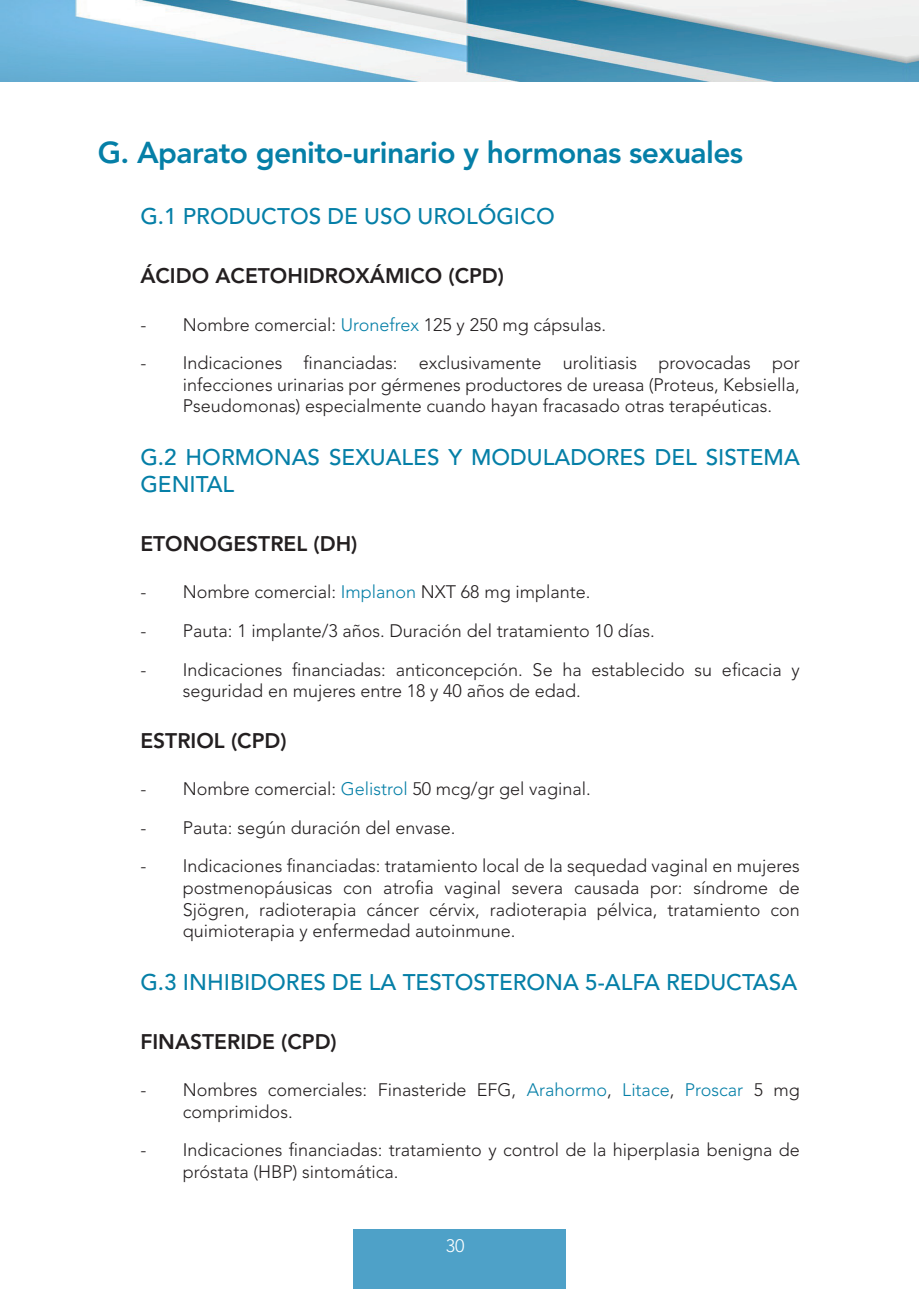
<style>
.page{position:relative;width:919px;height:1289px;background:#fff}
.page>*{position:absolute;margin:0;border:0;box-sizing:border-box;transform-origin:0 0}
.t1{font:800 30px "Avenir LT Std";letter-spacing:-.02em;color:#057fa7}
.t2{font:500 22.5px/27px "Avenir LT Std";color:#057fa7}
.t3{font:800 21px "Avenir LT Std";color:#231f20}
.t4{font:300 18px/21.6px "Avenir LT Std";color:#231f20}
.t5{font:300 18px "Avenir LT Std";color:#fff}
.s1{color:#057fa7}
</style>
<div class="page">
<img style="left:0;top:0;width:918px;height:82px">
<div style="left:353px;top:1229px;width:213px;height:59px;background:#4ea1c8"></div>
<h1 class="t1" style="left:98px;top:135px;width:647px">G. Aparato genito-urinario y hormonas sexuales</h1>
<p class="t2" style="left:140px;top:203px;width:416px">G.1 PRODUCTOS DE USO UROLÓGICO</p>
<p class="t3" style="left:140px;top:264px;width:365px">ÁCIDO ACETOHIDROXÁMICO (CPD)</p>
<p class="t4" style="left:140px;top:313px;width:467px">- Nombre comercial: <span class="s1">Uronefrex</span> 125 y 250 mg cápsulas.</p>
<p class="t4" style="left:183px;top:352px;width:618px;text-align:justify;text-indent:-43px">- Indicaciones financiadas: exclusivamente urolitiasis provocadas por infecciones urinarias por gérmenes productores de ureasa (Proteus, Kebsiella, Pseudomonas) especialmente cuando hayan fracasado otras terapéuticas.</p>
<p class="t2" style="left:140px;top:444px;width:661px">G.2 HORMONAS SEXUALES Y MODULADORES DEL SISTEMA<br>GENITAL</p>
<p class="t3" style="left:140px;top:531px;width:218px">ETONOGESTREL (DH)</p>
<p class="t4" style="left:140px;top:581px;width:451px">- Nombre comercial: <span class="s1">Implanon</span> NXT 68 mg implante.</p>
<p class="t4" style="left:140px;top:620px;width:516px">- Pauta: 1 implante/3 años. Duración del tratamiento 10 días.</p>
<p class="t4" style="left:183px;top:658px;width:618px;text-indent:-43px">- Indicaciones financiadas: anticoncepción. Se ha establecido su eficacia y seguridad en mujeres entre 18 y 40 años de edad.</p>
<p class="t3" style="left:140px;top:728px;width:148px">ESTRIOL (CPD)</p>
<p class="t4" style="left:140px;top:778px;width:452px">- Nombre comercial: <span class="s1">Gelistrol</span> 50 mcg/gr gel vaginal.</p>
<p class="t4" style="left:140px;top:816px;width:317px">- Pauta: según duración del envase.</p>
<p class="t4" style="left:183px;top:855px;width:618px;text-align:justify;text-indent:-43px">- Indicaciones financiadas: tratamiento local de la sequedad vaginal en mujeres postmenopáusicas con atrofia vaginal severa causada por: síndrome de Sjögren, radioterapia cáncer cérvix, radioterapia pélvica, tratamiento con quimioterapia y enfermedad autoinmune.</p>
<p class="t2" style="left:140px;top:968px;width:658px">G.3 INHIBIDORES DE LA TESTOSTERONA 5-ALFA REDUCTASA</p>
<p class="t3" style="left:140px;top:1029px;width:198px">FINASTERIDE (CPD)</p>
<p class="t4" style="left:183px;top:1079px;width:618px;text-indent:-43px">- Nombres comerciales: Finasteride EFG, <span class="s1">Arahormo</span>, <span class="s1">Litace</span>, <span class="s1">Proscar</span> 5 mg comprimidos.</p>
<p class="t4" style="left:183px;top:1139px;width:618px;text-indent:-43px">- Indicaciones financiadas: tratamiento y control de la hiperplasia benigna de próstata (HBP) sintomática.</p>
<p class="t5" style="left:446px;top:1235px;width:20px">30</p>
</div>
